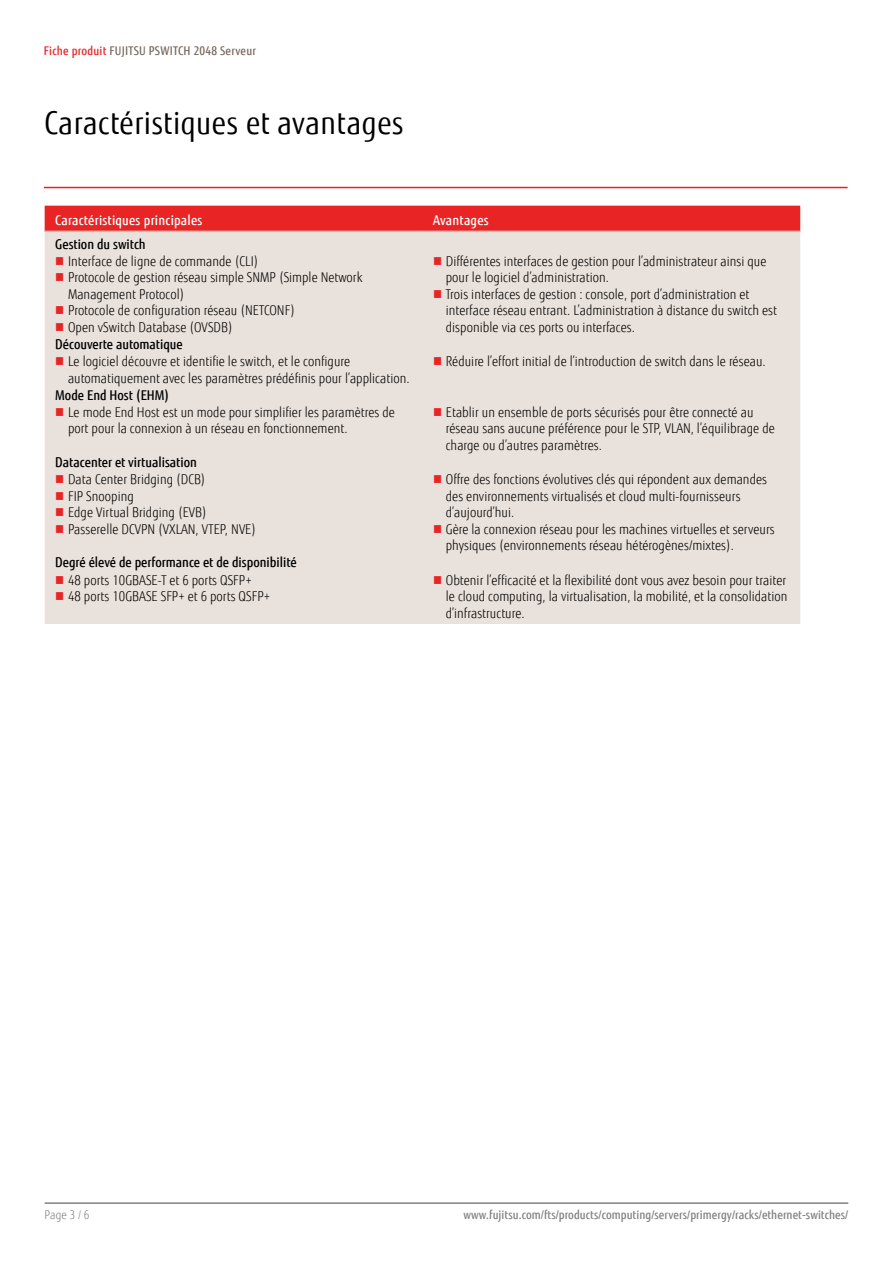
<style>
.page{position:relative;width:893px;height:1263px;background:#fff}
.page>*{position:absolute;margin:0;border:0;box-sizing:border-box;transform-origin:0 0}
.t1{font:31.5px "Fujitsu Sans";letter-spacing:.02em;color:#000;scale:.9 1}
.t2{font:300 13.5px/16.5px "Fujitsu Sans";letter-spacing:.005em;color:#000;scale:.9 1}
.t3{font:500 13.5px "Fujitsu Sans";color:#000;scale:.9 1}
.t4{font:500 13.5px "Fujitsu Sans";letter-spacing:.02em;color:#fff;scale:.9 1}
.t5{font:500 12px "Fujitsu Sans";letter-spacing:.005em;color:#818280;scale:.9 1}
.t6{font:500 12px "Fujitsu Sans";letter-spacing:.02em;color:#79695e;scale:.9 1}
.t7{font:300 12px "Fujitsu Sans";color:#818280;scale:.9 1}
.s1{color:#e92425}
</style>
<div class="page">
<hr style="left:45px;top:1202px;width:803px;height:2px;background:#818280">
<div style="left:45px;top:206px;width:755px;height:25px;background:#e92425"></div>
<div style="left:45px;top:232px;width:755px;height:392px;background:#e9e1db"></div>
<hr style="left:45px;top:231px;width:377px;height:1px;background:#c9bbb0">
<hr style="left:422px;top:231px;width:378px;height:1px;background:#c9bbb0">
<hr style="left:44px;top:187px;width:804px;height:1px;background:#ed1d24">
<svg style="left:56px;top:257px;width:7px;height:8px"></svg>
<svg style="left:56px;top:273px;width:7px;height:8px"></svg>
<svg style="left:56px;top:306px;width:7px;height:8px"></svg>
<svg style="left:56px;top:323px;width:7px;height:8px"></svg>
<svg style="left:434px;top:257px;width:7px;height:8px"></svg>
<svg style="left:434px;top:290px;width:7px;height:8px"></svg>
<svg style="left:56px;top:357px;width:7px;height:8px"></svg>
<svg style="left:434px;top:357px;width:7px;height:8px"></svg>
<svg style="left:56px;top:408px;width:7px;height:8px"></svg>
<svg style="left:434px;top:408px;width:7px;height:8px"></svg>
<svg style="left:56px;top:475px;width:7px;height:8px"></svg>
<svg style="left:56px;top:492px;width:7px;height:8px"></svg>
<svg style="left:56px;top:508px;width:7px;height:8px"></svg>
<svg style="left:56px;top:525px;width:7px;height:8px"></svg>
<svg style="left:434px;top:475px;width:7px;height:8px"></svg>
<svg style="left:434px;top:525px;width:7px;height:8px"></svg>
<svg style="left:56px;top:576px;width:7px;height:7px"></svg>
<svg style="left:56px;top:592px;width:7px;height:8px"></svg>
<svg style="left:434px;top:576px;width:7px;height:7px"></svg>
<p class="t6" style="left:44px;top:43px;width:237px"><span class="s1">Fiche produit</span> FUJITSU PSWITCH 2048 Serveur</p>
<h1 class="t1" style="left:45px;top:104px;width:400px">Caractéristiques et avantages</h1>
<p class="t4" style="left:55px;top:212px;width:165px">Caractéristiques principales</p>
<p class="t4" style="left:433px;top:212px;width:63px">Avantages</p>
<p class="t3" style="left:55px;top:235px;width:102px">Gestion du switch</p>
<p class="t2" style="left:68px;top:253px;width:329px">Interface de ligne de commande (CLI)<br>Protocole de gestion réseau simple SNMP (Simple Network Management Protocol)<br>Protocole de configuration réseau (NETCONF)<br>Open vSwitch Database (OVSDB)</p>
<p class="t2" style="left:446px;top:253px;width:369px">Différentes interfaces de gestion pour l’administrateur ainsi que pour le logiciel d’administration.<br>Trois interfaces de gestion : console, port d’administration et interface réseau entrant. L’administration à distance du switch est disponible via ces ports ou interfaces.</p>
<p class="t3" style="left:55px;top:336px;width:143px">Découverte automatique</p>
<p class="t2" style="left:68px;top:353px;width:381px">Le logiciel découvre et identifie le switch, et le configure automatiquement avec les paramètres prédéfinis pour l’application.</p>
<p class="t2" style="left:446px;top:353px;width:357px">Réduire l’effort initial de l’introduction de switch dans le réseau.</p>
<p class="t3" style="left:55px;top:387px;width:128px">Mode End Host (EHM)</p>
<p class="t2" style="left:68px;top:404px;width:365px">Le mode End Host est un mode pour simplifier les paramètres de port pour la connexion à un réseau en fonctionnement.</p>
<p class="t2" style="left:446px;top:404px;width:367px">Etablir un ensemble de ports sécurisés pour être connecté au réseau sans aucune préférence pour le STP, VLAN, l’équilibrage de charge ou d’autres paramètres.</p>
<p class="t3" style="left:55px;top:454px;width:159px">Datacenter et virtualisation</p>
<p class="t2" style="left:68px;top:471px;width:210px">Data Center Bridging (DCB)<br>FIP Snooping<br>Edge Virtual Bridging (EVB)<br>Passerelle DCVPN (VXLAN, VTEP, NVE)</p>
<p class="t2" style="left:446px;top:471px;width:367px">Offre des fonctions évolutives clés qui répondent aux demandes des environnements virtualisés et cloud multi-fournisseurs d’aujourd’hui.<br>Gère la connexion réseau pour les machines virtuelles et serveurs physiques (environnements réseau hétérogènes/mixtes).</p>
<p class="t3" style="left:55px;top:554px;width:270px">Degré élevé de performance et de disponibilité</p>
<p class="t2" style="left:68px;top:572px;width:226px">48 ports 10GBASE-T et 6 ports QSFP+<br>48 ports 10GBASE SFP+ et 6 ports QSFP+</p>
<p class="t2" style="left:446px;top:572px;width:381px;text-align:justify">Obtenir l’efficacité et la flexibilité dont vous avez besoin pour traiter le cloud computing, la virtualisation, la mobilité, et la consolidation d’infrastructure.</p>
<p class="t7" style="left:45px;top:1208px;width:51px">Page 3 / 6</p>
<p class="t5" style="left:464px;top:1208px;width:429px">www.fujitsu.com/fts/products/computing/servers/primergy/racks/ethernet-switches/</p>
</div>
